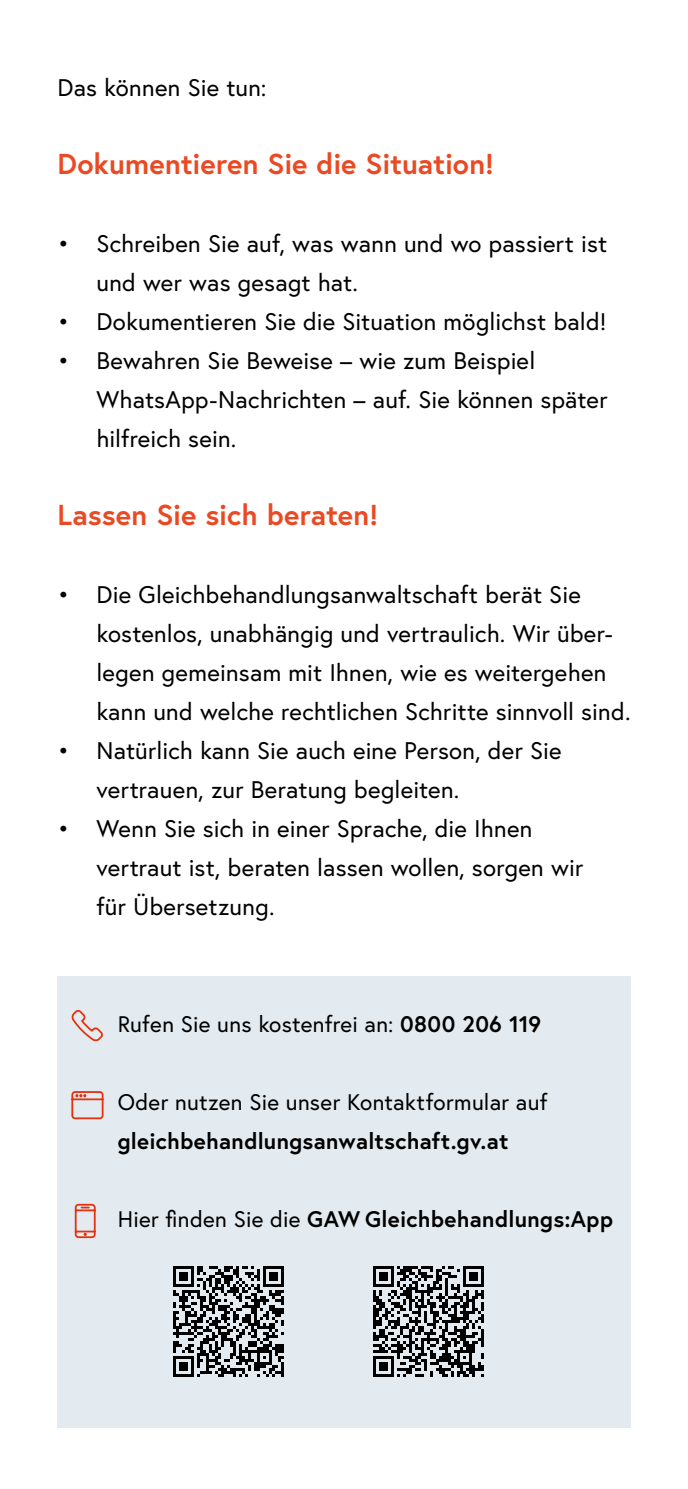
<style>
.page{position:relative;width:688px;height:1489px;background:#fff}
.page>*{position:absolute;margin:0;border:0;box-sizing:border-box;transform-origin:0 0}
.h2_ohne_Nummerierung{font:700 28.75px "Europa Austria";color:#e94a23}
.t1{font:24px/39px "Europa Austria";letter-spacing:.01em;color:#000}
.Infobox_p_Infobox{font:22.5px/39px "Europa Austria";letter-spacing:.01em;color:#000}
.Infobox_p_Infobox-2{font:700 22.5px "Europa Austria";letter-spacing:.015em;color:#000}
.s1{font-weight:700}
.s2{font-weight:400}
</style>
<div class="page">
<div style="left:57px;top:975px;width:573px;height:101px;background:#e4ebf0"></div>
<div style="left:57px;top:1053px;width:573px;height:140px;background:#e4ebf0"></div>
<div style="left:57px;top:1170px;width:573px;height:101px;background:#e4ebf0"></div>
<div style="left:57px;top:1248px;width:573px;height:101px;background:#e4ebf0"></div>
<div style="left:57px;top:1326px;width:573px;height:100px;background:#e4ebf0"></div>
<svg style="left:71px;top:1009px;width:32px;height:33px"></svg>
<svg style="left:71px;top:1091px;width:33px;height:29px"></svg>
<svg style="left:74px;top:1203px;width:22px;height:35px"></svg>
<svg style="left:173px;top:1266px;width:111px;height:110px"></svg>
<hr style="left:281px;top:1361px;width:3px;height:15px;background:#000">
<svg style="left:373px;top:1266px;width:111px;height:110px"></svg>
<p class="t1" style="left:57px;top:68px;width:210px">Das können Sie tun:</p>
<h2 class="h2_ohne_Nummerierung" style="left:57px;top:145px;width:438px">Dokumentieren Sie die Situation!</h2>
<p class="t1" style="left:96px;top:224px;width:512px;text-indent:-39px">• Schreiben Sie auf, was wann und wo passiert ist und wer was gesagt hat.</p>
<p class="t1" style="left:57px;top:302px;width:550px">• Dokumentieren Sie die Situation möglichst bald!</p>
<p class="t1" style="left:96px;top:341px;width:512px;text-indent:-39px">• Bewahren Sie Beweise – wie zum Beispiel<br>WhatsApp-Nachrichten – auf. Sie können später hilfreich sein.</p>
<h2 class="h2_ohne_Nummerierung" style="left:57px;top:495px;width:322px">Lassen Sie sich beraten!</h2>
<p class="t1" style="left:96px;top:575px;width:535px;text-indent:-39px">• Die Gleichbehandlungsanwaltschaft berät Sie kostenlos, unabhängig und vertraulich. Wir über&shy;legen gemeinsam mit Ihnen, wie es weitergehen kann und welche rechtlichen Schritte sinnvoll sind.</p>
<p class="t1" style="left:96px;top:731px;width:466px;text-indent:-39px">• Natürlich kann Sie auch eine Person, der Sie vertrauen, zur Beratung begleiten.</p>
<p class="t1" style="left:96px;top:809px;width:488px;text-indent:-39px">• Wenn Sie sich in einer Sprache, die Ihnen vertraut ist, beraten lassen wollen, sorgen wir für Übersetzung.</p>
<p class="Infobox_p_Infobox" style="left:118px;top:1004px;width:425px">Rufen Sie uns kostenfrei an: <span class="s1">0800 206 119</span></p>
<p class="Infobox_p_Infobox" style="left:118px;top:1082px;width:431px">Oder nutzen Sie unser Kontaktformular auf <span class="s1">gleichbehandlungsanwaltschaft.gv.at</span></p>
<p class="Infobox_p_Infobox-2" style="left:118px;top:1203px;width:496px"><span class="s2">Hier finden Sie die</span> GAW Gleichbehandlungs:App</p>
</div>
